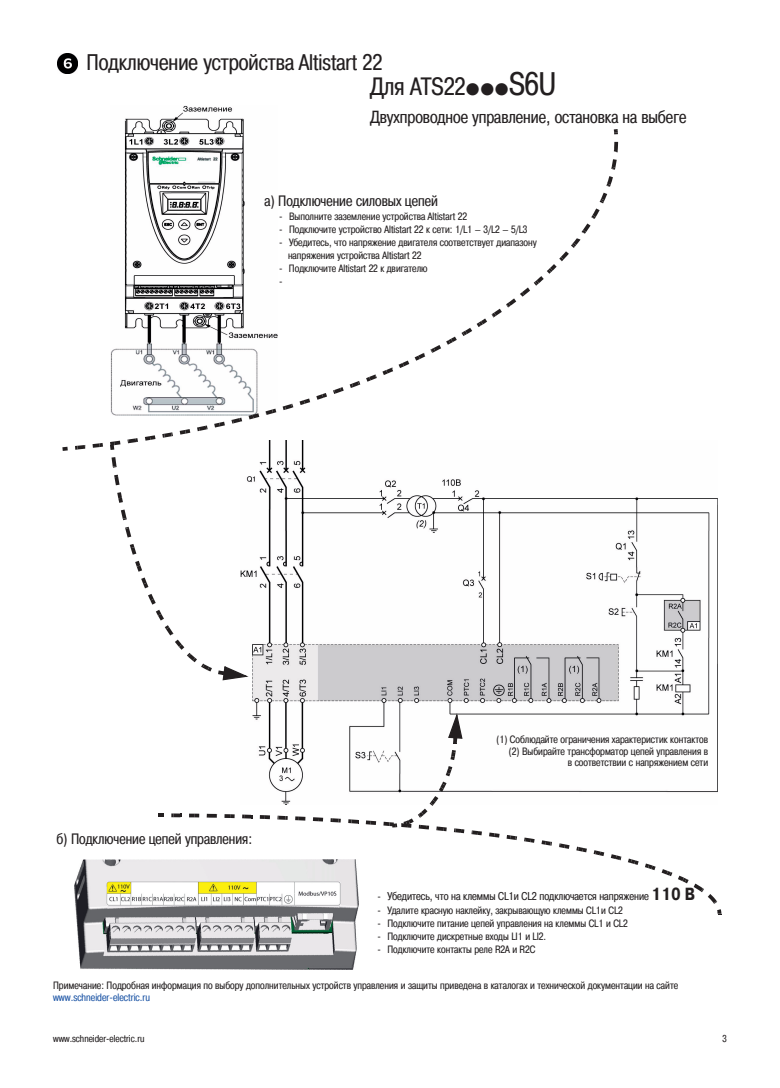
<style>
.page{position:relative;width:780px;height:1088px;background:#fff}
.page>*{position:absolute;margin:0;border:0;box-sizing:border-box;transform-origin:0 0}
.t1{font:25px "Pragmatica Cond CTT";color:#231f20}
.t2{font:22.5px "Pragmatica Cond CTT";color:#231f20}
.t3{font:17.5px "Pragmatica Cond CTT";color:#231f20}
.t4{font:15px "Pragmatica Cond CTT";color:#231f20}
.t5{font:11.25px "Pragmatica Cond CTT";color:#231f20}
.t6{font:10.62px/13.1px "Pragmatica Cond CTT";color:#231f20}
.t7{font:10.62px "Pragmatica Cond CTT";color:#1e56a6}
.t8{font:10px "Pragmatica Cond C";color:#231f20}
.s1{font-family:"Graph Schneider"}
.s2{font-size:32.5px}
.s3{font-size:10.62px}
.s4{font-weight:700;font-size:17.5px}
</style>
<div class="page">
<img style="left:111px;top:106px;width:166px;height:310px">
<img style="left:57px;top:53px;width:20px;height:20px">
<img style="left:240px;top:440px;width:477px;height:364px">
<img style="left:75px;top:860px;width:284px;height:109px">
<svg style="left:159px;top:813px;width:5px;height:4px"></svg>
<svg style="left:171px;top:813px;width:10px;height:4px"></svg>
<svg style="left:189px;top:813px;width:10px;height:4px"></svg>
<svg style="left:207px;top:814px;width:10px;height:4px"></svg>
<svg style="left:224px;top:814px;width:11px;height:4px"></svg>
<svg style="left:242px;top:814px;width:10px;height:4px"></svg>
<svg style="left:260px;top:815px;width:10px;height:4px"></svg>
<svg style="left:277px;top:816px;width:11px;height:4px"></svg>
<svg style="left:295px;top:816px;width:10px;height:4px"></svg>
<svg style="left:313px;top:817px;width:10px;height:4px"></svg>
<svg style="left:330px;top:818px;width:11px;height:4px"></svg>
<svg style="left:348px;top:819px;width:11px;height:5px"></svg>
<svg style="left:366px;top:820px;width:10px;height:5px"></svg>
<svg style="left:471px;top:830px;width:11px;height:5px"></svg>
<svg style="left:489px;top:832px;width:10px;height:5px"></svg>
<svg style="left:506px;top:835px;width:11px;height:5px"></svg>
<svg style="left:524px;top:837px;width:10px;height:6px"></svg>
<svg style="left:541px;top:840px;width:11px;height:6px"></svg>
<svg style="left:559px;top:843px;width:10px;height:6px"></svg>
<svg style="left:576px;top:846px;width:11px;height:6px"></svg>
<svg style="left:593px;top:850px;width:11px;height:6px"></svg>
<svg style="left:610px;top:854px;width:11px;height:6px"></svg>
<svg style="left:628px;top:858px;width:10px;height:7px"></svg>
<svg style="left:645px;top:863px;width:10px;height:7px"></svg>
<svg style="left:661px;top:869px;width:60px;height:46px"></svg>
<svg style="left:448px;top:713px;width:14px;height:31px"></svg>
<svg style="left:450px;top:750px;width:6px;height:10px"></svg>
<svg style="left:383px;top:766px;width:81px;height:67px"></svg>
<svg style="left:218px;top:666px;width:30px;height:14px"></svg>
<svg style="left:148px;top:594px;width:64px;height:77px"></svg>
<svg style="left:135px;top:561px;width:13px;height:27px"></svg>
<svg style="left:130px;top:544px;width:6px;height:11px"></svg>
<svg style="left:125px;top:527px;width:6px;height:10px"></svg>
<svg style="left:121px;top:509px;width:6px;height:11px"></svg>
<svg style="left:117px;top:492px;width:6px;height:11px"></svg>
<svg style="left:114px;top:475px;width:5px;height:10px"></svg>
<svg style="left:111px;top:457px;width:6px;height:11px"></svg>
<svg style="left:613px;top:129px;width:5px;height:5px"></svg>
<svg style="left:614px;top:142px;width:4px;height:10px"></svg>
<svg style="left:611px;top:159px;width:5px;height:11px"></svg>
<svg style="left:606px;top:176px;width:7px;height:11px"></svg>
<svg style="left:366px;top:193px;width:241px;height:189px"></svg>
<svg style="left:333px;top:381px;width:27px;height:13px"></svg>
<svg style="left:316px;top:393px;width:11px;height:7px"></svg>
<svg style="left:299px;top:398px;width:11px;height:7px"></svg>
<svg style="left:282px;top:404px;width:11px;height:6px"></svg>
<svg style="left:266px;top:409px;width:10px;height:6px"></svg>
<svg style="left:248px;top:413px;width:11px;height:6px"></svg>
<svg style="left:231px;top:418px;width:11px;height:6px"></svg>
<svg style="left:214px;top:422px;width:11px;height:5px"></svg>
<svg style="left:197px;top:425px;width:11px;height:6px"></svg>
<svg style="left:180px;top:429px;width:10px;height:6px"></svg>
<svg style="left:162px;top:432px;width:11px;height:6px"></svg>
<svg style="left:145px;top:435px;width:10px;height:6px"></svg>
<svg style="left:127px;top:438px;width:11px;height:5px"></svg>
<svg style="left:110px;top:441px;width:10px;height:9px"></svg>
<svg style="left:92px;top:443px;width:11px;height:5px"></svg>
<svg style="left:75px;top:445px;width:11px;height:5px"></svg>
<svg style="left:62px;top:447px;width:6px;height:4px"></svg>
<h2 class="t2" style="left:86px;top:49px;width:297px">Подключение устройства Altistart 22</h2>
<h1 class="t1" style="left:370px;top:72px;width:187px">Для ATS22<span class="s1">ppp</span><span class="s2">S6U</span></h1>
<h3 class="t3" style="left:370px;top:107px;width:317px">Двухпроводное управление, остановка на выбеге</h3>
<h3 class="t4" style="left:264px;top:193px;width:175px">а) Подключение силовых цепей</h3>
<p class="t6" style="left:279px;top:209px;width:189px">- Выполните заземление устройства Altistart 22</p>
<p class="t6" style="left:279px;top:223px;width:249px">- Подключите устройство Altistart 22 к сети: 1/L1 – 3/L2 – 5/L3</p>
<p class="t6" style="left:288px;top:236px;width:250px;text-indent:-9px">- Убедитесь, что напряжение двигателя соответствует диапазону напряжения устройства Altistart 22</p>
<p class="t6" style="left:279px;top:262px;width:150px">- Подключите Altistart 22 к двигателю -</p>
<h3 class="t4" style="left:56px;top:830px;width:197px">б) Подключение цепей управления:</h3>
<p class="t6" style="left:496px;top:733px;width:213px;line-height:11.9px;text-align:right">(1) Соблюдайте ограничения характеристик контактов (2) Выбирайте трансформатор цепей управления в<br>в соответствии с напряжением сети</p>
<p class="t5" style="left:377px;top:890px;width:319px"><span class="s3">-</span> Убедитесь, что на клеммы CL1и CL2 подключается напряжение <span class="s4">110 В</span></p>
<p class="t6" style="left:377px;top:903px;width:246px">- Удалите красную наклейку, закрывающую клеммы CL1и CL2</p>
<p class="t6" style="left:377px;top:916px;width:251px">- Подключите питание цепей управления на клеммы CL1 и CL2</p>
<p class="t6" style="left:377px;top:929px;width:170px">- Подключите дискретные входы LI1 и LI2.</p>
<p class="t6" style="left:377px;top:943px;width:159px">- Подключите контакты реле R2A и R2C</p>
<p class="t6" style="left:53px;top:979px;width:626px">Примечание: Подробная информация по выбору дополнительных устройств управления и защиты приведена в каталогах и технической документации на сайте</p>
<p class="t7" style="left:53px;top:991px;width:98px">www.schneider-electric.ru</p>
<p class="t8" style="left:53px;top:1033px;width:93px">www.schneider-electric.ru</p>
<p class="t8" style="left:722px;top:1033px;width:6px">3</p>
</div>
